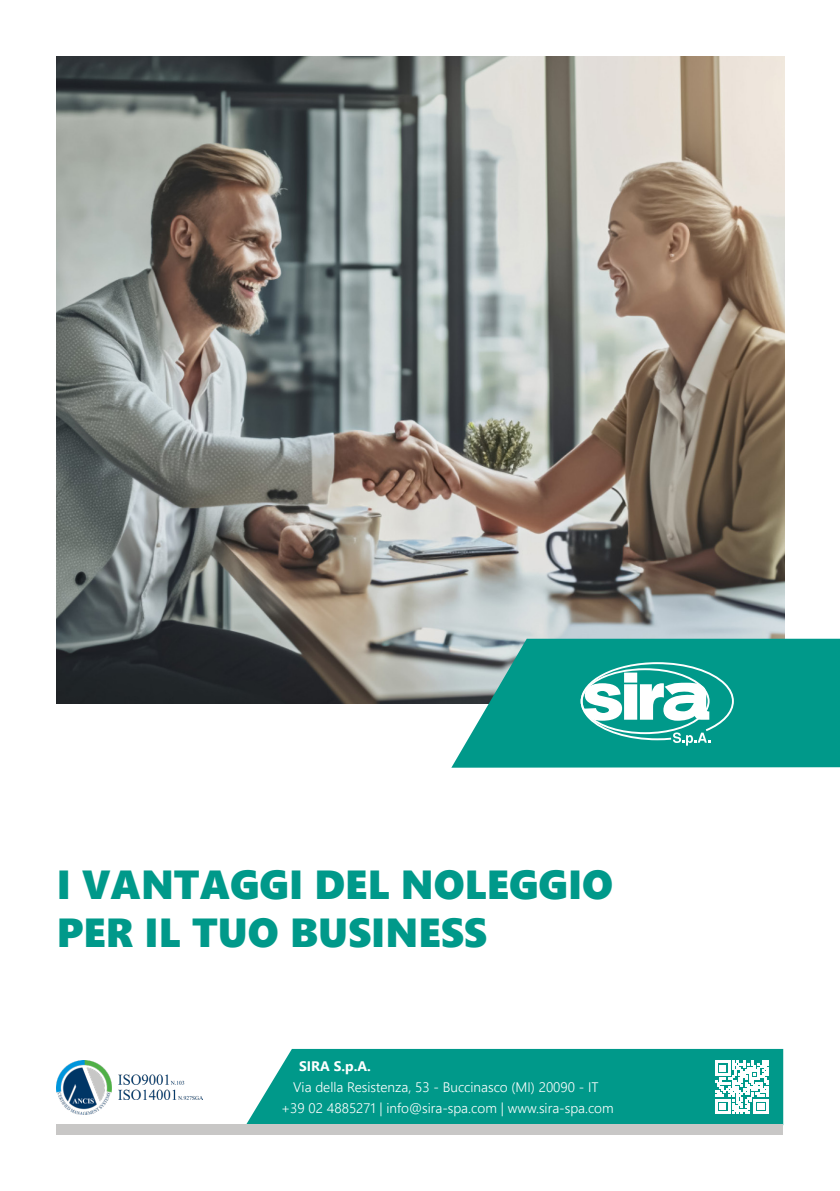
<style>
.page{position:relative;width:840px;height:1191px;background:#fff}
.page>*{position:absolute;margin:0;border:0;box-sizing:border-box;transform-origin:0 0}
.t1{font:40.4px "Segoe UI Black";color:#00998a}
.t2{font:300 13.8px/21px "Segoe UI";color:#fff;text-align:center}
.t3{font:700 13.8px "Segoe UI";color:#fff}
</style>
<div class="page">
<div style="left:246px;top:1049px;width:536px;height:75px;background:#00998a"></div>
<svg style="left:715px;top:1060px;width:53px;height:54px"></svg>
<div style="left:57px;top:1124px;width:725px;height:10px;background:#c8c7c6"></div>
<img style="left:57px;top:1060px;width:54px;height:54px">
<img style="left:118px;top:1074px;width:85px;height:25px">
<img style="left:57px;top:57px;width:727px;height:646px">
<svg style="left:451px;top:638px;width:388px;height:129px;background:#199d91"></svg>
<svg style="left:580px;top:662px;width:153px;height:83px"></svg>
<p class="t1" style="left:57px;top:855px;width:557px">I VANTAGGI DEL NOLEGGIO</p>
<p class="t1" style="left:57px;top:903px;width:431px">PER IL TUO BUSINESS</p>
<p class="t3" style="left:299px;top:1053px;width:73px">SIRA S.p.A.</p>
<p class="t2" style="left:281px;top:1075px;width:334px">Via della Resistenza, 53 - Buccinasco (MI) 20090 - IT +39 02 4885271 | info@sira-spa.com | www.sira-spa.com</p>
</div>
